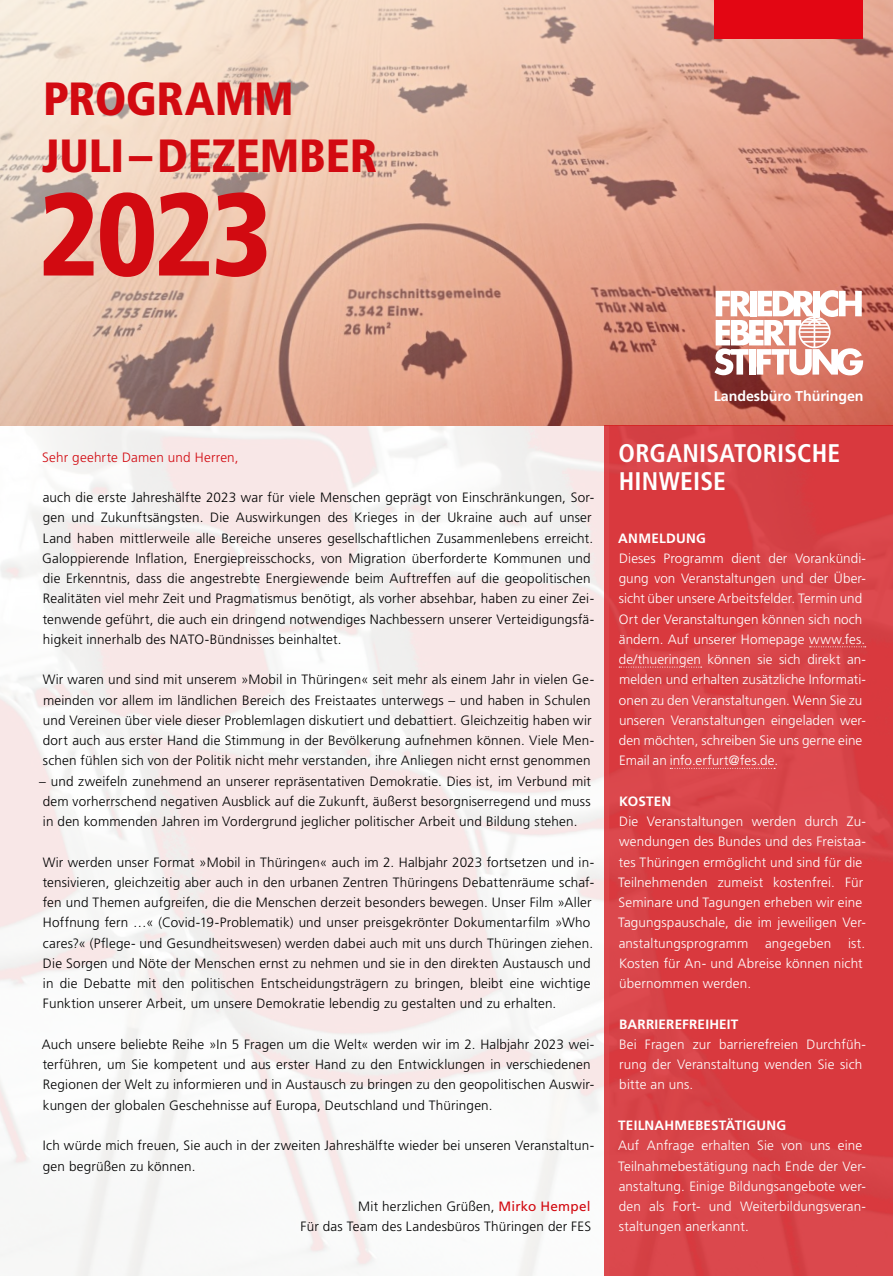
<style>
.page{position:relative;width:893px;height:1276px;background:#fff}
.page>*{position:absolute;margin:0;border:0;box-sizing:border-box;transform-origin:0 0}
.t1{font:900 condensed 117px "Frutiger LT Std";color:#d20a11}
.t2{font:900 condensed 46.5px "Frutiger LT Std";letter-spacing:-.005em;color:#d20a11}
.t3{font:700 condensed 25.5px/28.5px "Frutiger LT Std";letter-spacing:.01em;color:#fff}
.t4{font:700 14.25px "Frutiger LT Std";letter-spacing:-.005em;color:#fff}
.text{font:300 13.5px/20.2px "Frutiger LT Pro";letter-spacing:.015em;color:#000}
.text_linksbündig{font:300 13.5px/20.2px "Frutiger LT Pro";letter-spacing:.01em;color:#fff}
.text-2{font:700 13.5px "Frutiger LT Pro";letter-spacing:.015em;color:#fff}
.text-3{font:300 13.5px "Frutiger LT Pro";letter-spacing:.015em;color:#d20a11}
.s1{font-weight:400;color:#d20a11}
</style>
<div class="page">
<div style="left:0;top:425px;width:608px;height:851px;background:#f8f3f2"></div>
<svg style="left:0;top:0;width:893px;height:425px;background:#e1b09c"></svg>
<div style="left:605px;top:425px;width:288px;height:851px;background:#d93f43"></div>
<svg style="left:714px;top:290px;width:149px;height:85px"></svg>
<svg style="left:810px;top:646px;width:56px;height:1px"></svg>
<svg style="left:619px;top:667px;width:83px;height:1px"></svg>
<svg style="left:670px;top:768px;width:105px;height:1px"></svg>
<div style="left:714px;top:0;width:149px;height:38px;background:#e30613"></div>
<p class="t2" style="left:43px;top:71px;width:252px">PROGRAMM</p>
<p class="t2" style="left:42px;top:128px;width:337px">JULI–DEZEMBER</p>
<p class="t1" style="left:38px;top:164px;width:235px">2023</p>
<p class="text-3" style="left:42px;top:449px;width:198px">Sehr geehrte Damen und Herren,</p>
<p class="text" style="left:42px;top:487px;width:553px">auch die erste Jahreshälfte 2023 war für viele Menschen geprägt von Einschränkungen, Sor&shy;gen und Zukunftsängsten. Die Auswirkungen des Krieges in der Ukraine auch auf unser Land haben mittlerweile alle Bereiche unseres gesellschaftlichen Zusammenlebens erreicht.<br>Galoppierende Inflation, Energiepreisschocks, von Migration überforderte Kommunen und die Erkenntnis, dass die angestrebte Energiewende beim Auftreffen auf die geopolitischen Realitäten viel mehr Zeit und Pragmatismus benötigt, als vorher absehbar, haben zu einer Zei&shy;tenwende geführt, die auch ein dringend notwendiges Nachbessern unserer Verteidigungsfä&shy;higkeit innerhalb des NATO-Bündnisses beinhaltet.</p>
<p class="text" style="left:43px;top:669px;width:553px">Wir waren und sind mit unserem »Mobil in Thüringen« seit mehr als einem Jahr in vielen Ge&shy;meinden vor allem im ländlichen Bereich des Freistaates unterwegs – und haben in Schulen und Vereinen über viele dieser Problemlagen diskutiert und debattiert. Gleichzeitig haben wir dort auch aus erster Hand die Stimmung in der Bevölkerung aufnehmen können. Viele Men&shy;schen fühlen sich von der Politik nicht mehr verstanden, ihre Anliegen nicht ernst genommen</p>
<p class="text" style="left:39px;top:771px;width:553px;text-align:justify">– und zweifeln zunehmend an unserer repräsentativen Demokratie. Dies ist, im Verbund mit dem vorherrschend negativen Ausblick auf die Zukunft, äußerst besorgniserregend und muss in den kommenden Jahren im Vordergrund jeglicher politischer Arbeit und Bildung stehen.</p>
<p class="text" style="left:43px;top:852px;width:553px">Wir werden unser Format »Mobil in Thüringen« auch im 2. Halbjahr 2023 fortsetzen und in&shy;tensivieren, gleichzeitig aber auch in den urbanen Zentren Thüringens Debattenräume schaf&shy;fen und Themen aufgreifen, die die Menschen derzeit besonders bewegen. Unser Film »Aller Hoffnung fern …« (Covid-19-Problematik) und unser preisgekrönter Dokumentarfilm »Who cares?« (Pflege- und Gesundheitswesen) werden dabei auch mit uns durch Thüringen ziehen.<br>Die Sorgen und Nöte der Menschen ernst zu nehmen und sie in den direkten Austausch und in die Debatte mit den politischen Entscheidungsträgern zu bringen, bleibt eine wichtige Funktion unserer Arbeit, um unsere Demokratie lebendig zu gestalten und zu erhalten.</p>
<p class="text" style="left:42px;top:1034px;width:554px">Auch unsere beliebte Reihe »In 5 Fragen um die Welt« werden wir im 2. Halbjahr 2023 wei&shy;terführen, um Sie kompetent und aus erster Hand zu den Entwicklungen in verschiedenen Regionen der Welt zu informieren und in Austausch zu bringen zu den geopolitischen Auswir&shy;kungen der globalen Geschehnisse auf Europa, Deutschland und Thüringen.</p>
<p class="text" style="left:43px;top:1135px;width:553px">Ich würde mich freuen, Sie auch in der zweiten Jahreshälfte wieder bei unseren Veranstaltun&shy;gen begrüßen zu können.</p>
<p class="text" style="left:358px;top:1196px;width:234px">Mit herzlichen Grüßen, <span class="s1">Mirko Hempel</span></p>
<p class="text" style="left:301px;top:1216px;width:292px">Für das Team des Landesbüros Thüringen der FES</p>
<p class="t4" style="left:714px;top:387px;width:151px">Landesbüro Thüringen</p>
<p class="t3" style="left:619px;top:438px;width:223px">ORGANISATORISCHE<br>HINWEISE</p>
<p class="text-2" style="left:618px;top:530px;width:89px">ANMELDUNG</p>
<p class="text_linksbündig" style="left:619px;top:548px;width:249px">Dieses Programm dient der Vorankündi&shy;gung von Veranstaltungen und der Über&shy;sicht über unsere Arbeitsfelder. Termin und Ort der Veranstaltungen können sich noch ändern. Auf unserer Homepage www.fes. de/thueringen können sie sich direkt an&shy;melden und erhalten zusätzliche Informati&shy;onen zu den Veranstaltungen. Wenn Sie zu unseren Veranstaltungen eingeladen wer&shy;den möchten, schreiben Sie uns gerne eine Email an info.erfurt@fes.de.</p>
<p class="text-2" style="left:619px;top:793px;width:53px">KOSTEN</p>
<p class="text_linksbündig" style="left:618px;top:811px;width:250px">Die Veranstaltungen werden durch Zu&shy;wendungen des Bundes und des Freistaa&shy;tes Thüringen ermöglicht und sind für die Teilnehmenden zumeist kostenfrei. Für Seminare und Tagungen erheben wir eine Tagungspauschale, die im jeweiligen Ver&shy;anstaltungsprogramm angegeben ist.<br>Kosten für An- und Abreise können nicht übernommen werden.</p>
<p class="text-2" style="left:619px;top:1016px;width:121px">BARRIEREFREIHEIT</p>
<p class="text_linksbündig" style="left:619px;top:1034px;width:249px">Bei Fragen zur barrierefreien Durchfüh&shy;rung der Veranstaltung wenden Sie sich bitte an uns.</p>
<p class="text-2" style="left:618px;top:1117px;width:169px">TEILNAHMEBESTÄTIGUNG</p>
<p class="text_linksbündig" style="left:618px;top:1135px;width:250px">Auf Anfrage erhalten Sie von uns eine Teilnahmebestätigung nach Ende der Ver&shy;anstaltung. Einige Bildungsangebote wer&shy;den als Fort- und Weiterbildungsveran&shy;staltungen anerkannt.</p>
</div>
